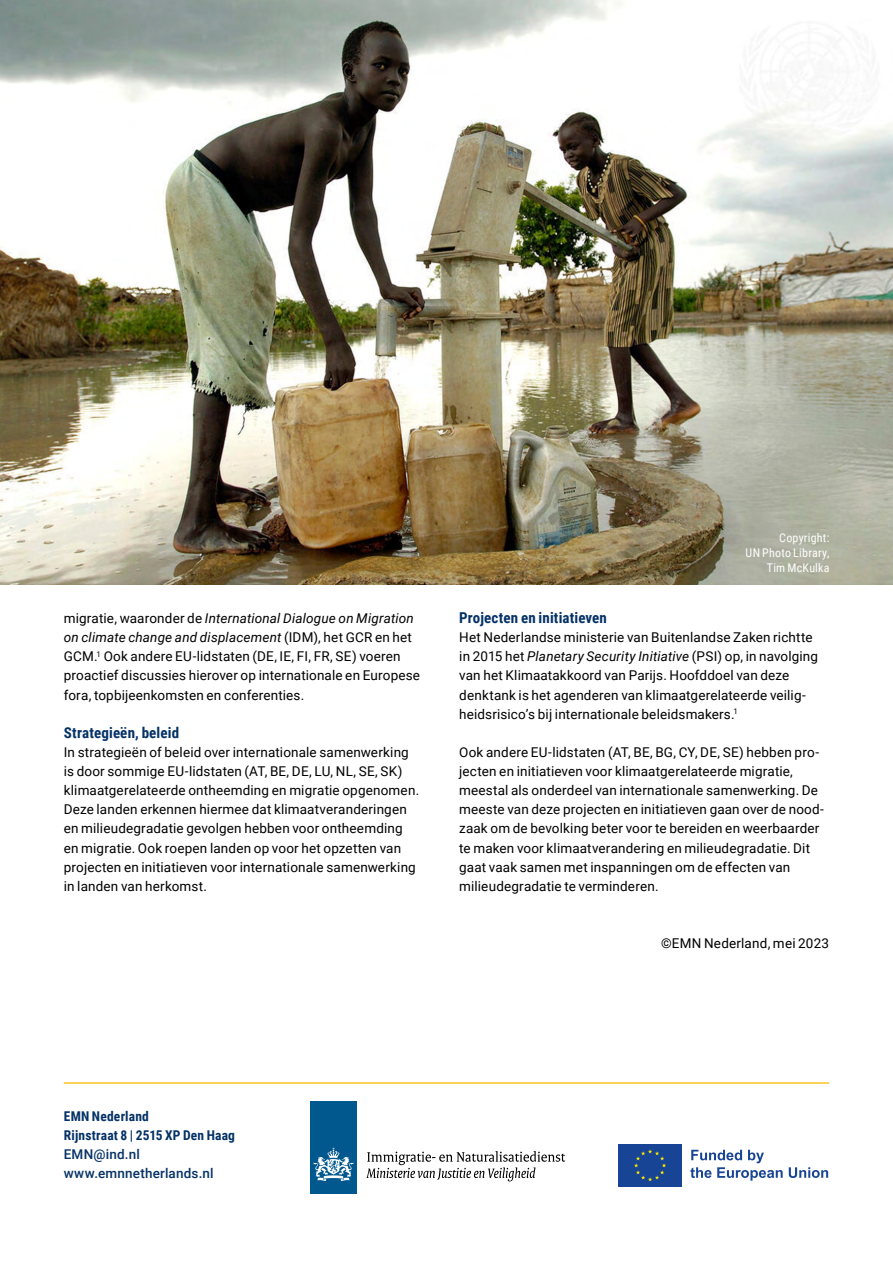
<style>
.page{position:relative;width:893px;height:1263px;background:#fff}
.page>*{position:absolute;margin:0;border:0;box-sizing:border-box;transform-origin:0 0}
._2e_tussenkop{font:700 15px "Roboto Condensed";letter-spacing:.01em;color:#053266}
._0_brood{font:13.5px/19.2px "Roboto";letter-spacing:.01em;color:#000}
._1e_tussenkop{font:700 13.5px "Roboto Condensed";letter-spacing:.015em;color:#053266}
._1e_tussenkop-2{font:500 13.5px "Roboto";letter-spacing:.015em;color:#053266}
._4_bijschrift{font:12px/15px "Roboto Condensed";letter-spacing:.02em;color:#fff;text-align:right}
.s1{font-style:italic}
</style>
<div class="page">
<hr style="left:64px;top:1082px;width:765px;height:2px;background:#fdc41f">
<div style="left:310px;top:1101px;width:47px;height:93px;background:#00588e"></div>
<svg style="left:313px;top:1148px;width:40px;height:33px"></svg>
<svg style="left:366px;top:1151px;width:199px;height:30px"></svg>
<div style="left:618px;top:1144px;width:64px;height:43px;background:#174494"></div>
<svg style="left:634px;top:1149px;width:32px;height:32px"></svg>
<svg style="left:690px;top:1150px;width:93px;height:31px"></svg>
<svg style="left:789px;top:1167px;width:39px;height:11px"></svg>
<img style="left:0;top:0;width:893px;height:585px">
<p class="_0_brood" style="left:64px;top:608px;width:358px">migratie, waaronder de <span class="s1">International Dialogue on Migration on climate change and displacement</span> (IDM), het GCR en het GCM.<sup>1</sup> Ook andere EU-lidstaten (DE, IE, FI, FR, SE) voeren proactief discussies hierover op internationale en Europese fora, topbijeenkomsten en conferenties.</p>
<p class="_2e_tussenkop" style="left:64px;top:722px;width:117px">Strategieën, beleid</p>
<p class="_0_brood" style="left:64px;top:742px;width:357px">In strategieën of beleid over internationale samenwerking is door sommige EU-lidstaten (AT, BE, DE, LU, NL, SE, SK) klimaatgerelateerde ontheemding en migratie opgenomen.<br>Deze landen erkennen hiermee dat klimaatveranderingen en milieudegradatie gevolgen hebben voor ontheemding en migratie. Ook roepen landen op voor het opzetten van projecten en initiatieven voor internationale samenwerking in landen van herkomst.</p>
<p class="_4_bijschrift" style="left:746px;top:529px;width:85px">Copyright:<br>UN Photo Library,<br>Tim McKulka</p>
<p class="_2e_tussenkop" style="left:459px;top:607px;width:149px">Projecten en initiatieven</p>
<p class="_0_brood" style="left:459px;top:627px;width:360px">Het Nederlandse ministerie van Buitenlandse Zaken richtte in 2015 het <span class="s1">Planetary Security Initiative</span> (PSI) op, in navolging van het Klimaatakkoord van Parijs. Hoofddoel van deze denktank is het agenderen van klimaatgerelateerde veilig&shy;heidsrisico’s bij internationale beleidsmakers.<sup>1</sup></p>
<p class="_0_brood" style="left:459px;top:742px;width:366px">Ook andere EU-lidstaten (AT, BE, BG, CY, DE, SE) hebben pro&shy;jecten en initiatieven voor klimaatgerelateerde migratie, meestal als onderdeel van internationale samenwerking. De meeste van deze projecten en initiatieven gaan over de nood&shy;zaak om de bevolking beter voor te bereiden en weerbaarder te maken voor klimaatverandering en milieudegradatie. Dit gaat vaak samen met inspanningen om de effecten van milieudegradatie te verminderen.</p>
<p class="_0_brood" style="left:661px;top:933px;width:169px">©EMN Nederland, mei 2023</p>
<p class="_1e_tussenkop" style="left:64px;top:1106px;width:87px">EMN Nederland</p>
<p class="_1e_tussenkop" style="left:64px;top:1125px;width:173px">Rijnstraat 8 | 2515 XP Den Haag</p>
<p class="_1e_tussenkop-2" style="left:64px;top:1144px;width:78px">EMN@ind.nl</p>
<p class="_1e_tussenkop-2" style="left:64px;top:1164px;width:151px">www.emnnetherlands.nl</p>
</div>
